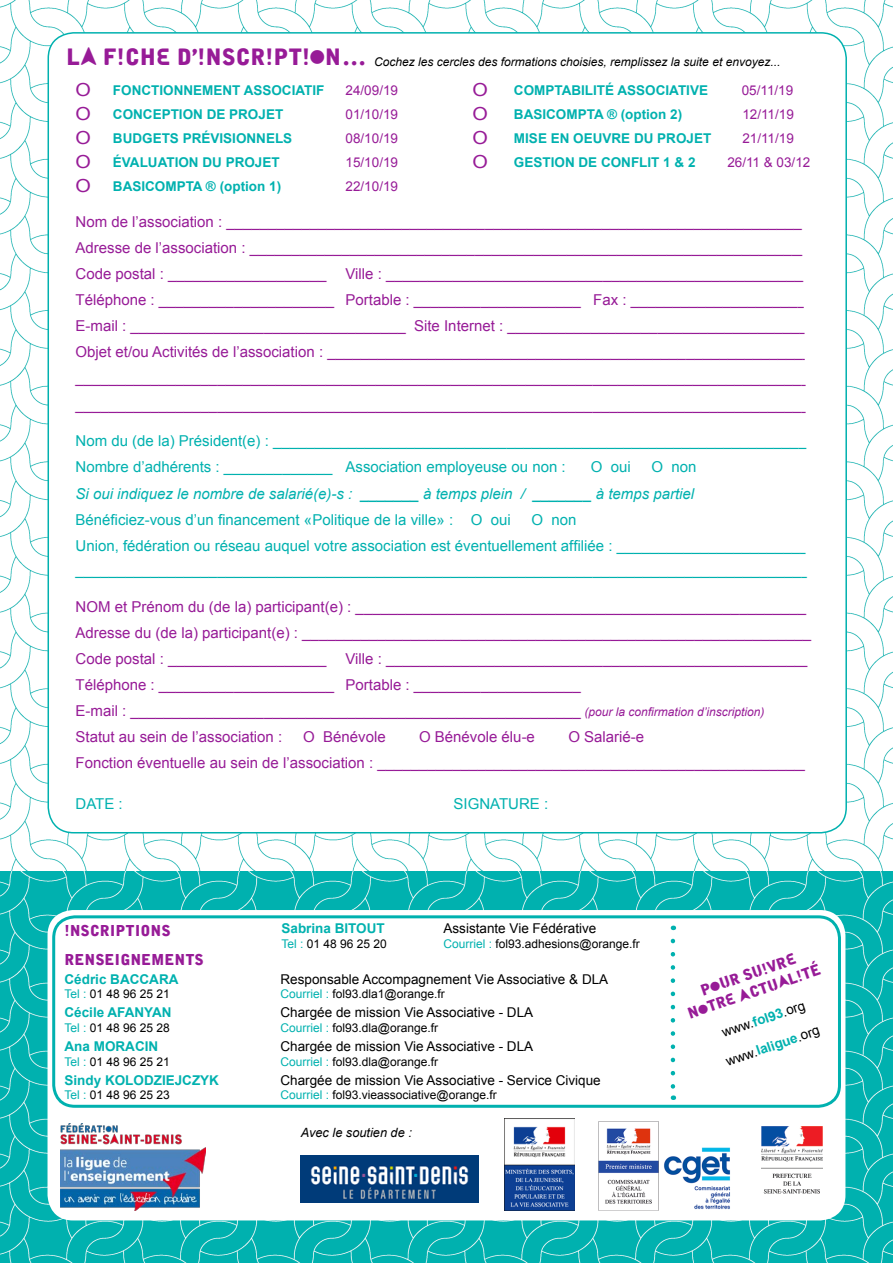
<style>
.page{position:relative;width:893px;height:1263px;background:#fff}
.page>*{position:absolute;margin:0;border:0;box-sizing:border-box;transform-origin:0 0}
.t1{font:18px "Arial";color:#971b97;scale:1.1 1}
.t2{font:15px/26.1px "Arial";color:#971b97}
.t3{font:15px/26.1px "Arial";color:#00b1af}
.t4{font:italic 15px "Arial";color:#00b1af}
.t5{font:15px/18px "Alpha Ligue";color:#971b97;text-align:center}
.t6{font:700 13.5px "Arial";color:#00b1af}
.t7{font:13.5px/28.2px "Arial";color:#000;text-align:center}
.t8{font:13.5px "Arial";color:#971b97}
.t9{font:italic 12.75px "Arial";color:#000}
.t10{font:12px "Arial";color:#000}
.t11{font:italic 12px "Arial";color:#000}
.s1{font-family:"Alpha Ligue";font-style:normal;font-size:22.5px;color:#971b97}
.s2{font-weight:400;font-size:18px;color:#971b97}
.s3{font-style:italic;font-size:12px}
.s4{color:#00b1af}
.s5{font-weight:700;color:#00b1af}
</style>
<div class="page">
<img style="left:1px;top:1px;width:892px;height:871px">
<div style="left:48px;top:33px;width:798px;height:800px;background:#fff;border-radius:26px"></div>
<img style="left:0;top:872px;width:893px;height:391px">
<div style="left:48px;top:910px;width:797px;height:310px;background:#fff;border-radius:26px"></div>
<div style="left:52px;top:915px;width:789px;height:193px;border:3px solid #00b1af;border-radius:21px"></div>
<svg style="left:671px;top:941px;width:4px;height:159px"></svg>
<img style="left:60px;top:1124px;width:145px;height:86px">
<img style="left:301px;top:1155px;width:177px;height:47px">
<img style="left:505px;top:1126px;width:69px;height:84px">
<img style="left:761px;top:1126px;width:62px;height:68px">
<img style="left:598px;top:1121px;width:132px;height:90px">
<p class="t11" style="left:67px;top:54px;width:715px"><span class="s1">LA FICHE D’INSCRIPTION...</span> Cochez les cercles des formations choisies, remplissez la suite et envoyez...</p>
<p class="t6" style="left:76px;top:81px;width:250px"><span class="s2">O</span> FONCTIONNEMENT ASSOCIATIF</p>
<p class="t8" style="left:346px;top:81px;width:54px">24/09/19</p>
<p class="t1" style="left:472px;top:78px;width:16px">O</p>
<p class="t6" style="left:514px;top:81px;width:196px">COMPTABILITÉ ASSOCIATIVE</p>
<p class="t8" style="left:742px;top:81px;width:53px">05/11/19</p>
<p class="t6" style="left:76px;top:105px;width:209px"><span class="s2">O</span> CONCEPTION DE PROJET</p>
<p class="t8" style="left:346px;top:105px;width:54px">01/10/19</p>
<p class="t1" style="left:472px;top:102px;width:16px">O</p>
<p class="t6" style="left:514px;top:105px;width:170px">BASICOMPTA ® (option 2)</p>
<p class="t8" style="left:742px;top:105px;width:53px">12/11/19</p>
<p class="t6" style="left:76px;top:129px;width:218px"><span class="s2">O</span> BUDGETS PRÉVISIONNELS</p>
<p class="t8" style="left:346px;top:129px;width:54px">08/10/19</p>
<p class="t1" style="left:472px;top:126px;width:16px">O</p>
<p class="t6" style="left:514px;top:129px;width:199px">MISE EN OEUVRE DU PROJET</p>
<p class="t8" style="left:742px;top:129px;width:53px">21/11/19</p>
<p class="t6" style="left:76px;top:153px;width:47px"><span class="s2">O</span> évaluation</p>
<p class="t6" style="left:202px;top:153px;width:34px">du projet</p>
<p class="t8" style="left:346px;top:153px;width:54px">15/10/19</p>
<p class="t1" style="left:472px;top:150px;width:16px">O</p>
<p class="t6" style="left:514px;top:153px;width:183px">GESTION DE CONFLIT 1 &amp; 2</p>
<p class="t8" style="left:727px;top:153px;width:85px">26/11 &amp; 03/12</p>
<p class="t6" style="left:76px;top:177px;width:207px"><span class="s2">O</span> BASICOMPTA ® (option 1)</p>
<p class="t8" style="left:346px;top:177px;width:54px">22/10/19</p>
<p class="t2" style="left:76px;top:208px;width:728px;text-align:justify">Nom de l’association : _____________________________________________________________________ Adresse de l’association : __________________________________________________________________ Code postal : ___________________</p>
<p class="t2" style="left:76px;top:261px;width:731px;text-indent:270px">Ville : __________________________________________________ Téléphone : _____________________ Portable : ____________________ Fax : _____________________ E-mail : _________________________________ Site Internet : ____________________________________ Objet et/ou Activités de l’association : __________________________________________________________ ________________________________________________________________________________________ ________________________________________________________________________________________</p>
<p class="t3" style="left:76px;top:428px;width:732px">Nom du (de la) Président(e) : ________________________________________________________________<br>Nombre d’adhérents : _____________ Association employeuse ou non :</p>
<p class="t3" style="left:591px;top:454px;width:42px">O oui</p>
<p class="t3" style="left:652px;top:454px;width:47px">O non</p>
<p class="t4" style="left:76px;top:484px;width:620px">Si oui indiquez le nombre de salarié(e)-s : _______ à temps plein / _______ à temps partiel</p>
<p class="t3" style="left:76px;top:507px;width:437px">Bénéficiez-vous d’un financement «Politique de la ville» : O oui</p>
<p class="t3" style="left:76px;top:507px;width:732px;text-indent:456px">O non<br>Union, fédération ou réseau auquel votre association est éventuellement affiliée : _______________________</p>
<p class="t3" style="left:76px;top:557px;width:733px">________________________________________________________________________________________</p>
<p class="t2" style="left:76px;top:593px;width:737px">NOM et Prénom du (de la) participant(e) : ______________________________________________________<br>Adresse du (de la) participant(e) : _____________________________________________________________<br>Code postal : ___________________</p>
<p class="t2" style="left:76px;top:646px;width:733px;text-indent:270px">Ville : __________________________________________________ Téléphone : _____________________ Portable : ____________________<br>E-mail : ______________________________________________________ <span class="s3">(pour la confirmation d’inscription)<br></span>Statut au sein de l’association :</p>
<p class="t2" style="left:76px;top:724px;width:731px;text-indent:493px">O Salarié-e<br>Fonction éventuelle au sein de l’association : ___________________________________________________</p>
<p class="t3" style="left:76px;top:791px;width:49px">DATE :</p>
<p class="t3" style="left:454px;top:791px;width:96px">SIGNATURE :</p>
<p class="t2" style="left:303px;top:724px;width:84px">O Bénévole</p>
<p class="t2" style="left:419px;top:724px;width:117px">O Bénévole élu-e</p>
<p class="t5" style="left:65px;top:921px;width:108px">INSCRIPTIONS</p>
<p class="t6" style="left:282px;top:919px;width:105px">Sabrina BITOUT</p>
<p class="t7" style="left:444px;top:915px;width:154px">Assistante Vie Fédérative</p>
<p class="t10" style="left:282px;top:936px;width:107px"><span class="s4">Tel :</span> 01 48 96 25 20</p>
<p class="t10" style="left:444px;top:936px;width:198px"><span class="s4">Courriel :</span> fol93.adhesions@orange.fr</p>
<p class="t5" style="left:65px;top:951px;width:141px">RENSEIGNEMENTS</p>
<p class="t6" style="left:65px;top:970px;width:115px">Cédric BACCARA</p>
<p class="t7" style="left:281px;top:965px;width:329px">Responsable Accompagnement Vie Associative &amp; DLA</p>
<p class="t10" style="left:65px;top:986px;width:107px"><span class="s4">Tel :</span> 01 48 96 25 21</p>
<p class="t10" style="left:281px;top:986px;width:166px"><span class="s4">Courriel :</span> fol93.dla1@orange.fr</p>
<p class="t6" style="left:65px;top:1003px;width:109px">Cécile AFANYAN</p>
<p class="t7" style="left:281px;top:998px;width:254px">Chargée de mission Vie Associative - DLA</p>
<p class="t10" style="left:65px;top:1020px;width:107px"><span class="s4">Tel :</span> 01 48 96 25 28</p>
<p class="t10" style="left:281px;top:1020px;width:159px"><span class="s4">Courriel :</span> fol93.dla@orange.fr</p>
<p class="t6" style="left:65px;top:1038px;width:95px">Ana MORACIN</p>
<p class="t7" style="left:281px;top:1033px;width:254px">Chargée de mission Vie Associative - DLA</p>
<p class="t10" style="left:65px;top:1054px;width:107px"><span class="s4">Tel :</span> 01 48 96 25 21</p>
<p class="t10" style="left:281px;top:1054px;width:159px"><span class="s4">Courriel :</span> fol93.dla@orange.fr</p>
<p class="t6" style="left:65px;top:1071px;width:156px">Sindy KOLODZIEJCZYK</p>
<p class="t7" style="left:281px;top:1066px;width:322px">Chargée de mission Vie Associative - Service Civique</p>
<p class="t10" style="left:65px;top:1087px;width:107px"><span class="s4">Tel :</span> 01 48 96 25 23</p>
<p class="t10" style="left:281px;top:1087px;width:218px"><span class="s4">Courriel :</span> fol93.vieassociative@orange.fr</p>
<p class="t9" style="left:301px;top:1124px;width:113px">Avec le soutien de :</p>
<p class="t5" style="left:679px;top:988px;width:141px;rotate:-19deg">POUR SUIVRE<br>NOTRE ACTUALITÉ</p>
<p class="t7" style="left:712px;top:1021px;width:100px;rotate:-19deg">www.<span class="s5">fol93</span>.org www.<span class="s5">laligue</span>.org</p>
</div>
